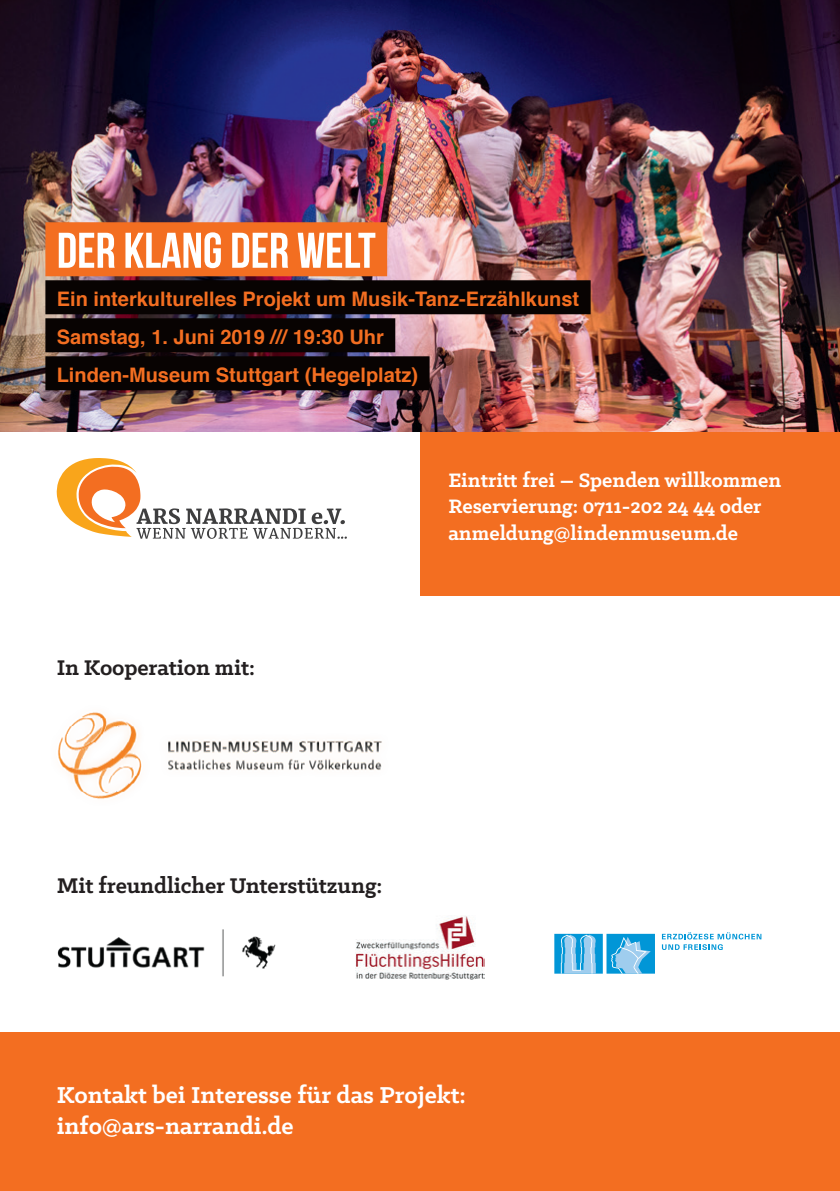
<style>
.page{position:relative;width:840px;height:1191px;background:#fff}
.page>*{position:absolute;margin:0;border:0;box-sizing:border-box;transform-origin:0 0}
.t1{font:700 50px "Bebas Neue";color:#fff}
.t2{font:700 26px/31.2px "Klinic Slab";color:#fff}
.t3{font:700 24px "Klinic Slab";letter-spacing:-.005em;color:#231f20}
.t4{font:700 22px/26.4px "Klinic Slab";color:#fff}
.t5{font:700 20px/38px "Helvetica";color:#f36e21}
</style>
<div class="page">
<img style="left:0;top:0;width:839px;height:432px">
<div style="left:45px;top:222px;width:342px;height:54px;background:#f36e21"></div>
<div style="left:45px;top:280px;width:545px;height:34px;background:#080302"></div>
<div style="left:45px;top:318px;width:350px;height:34px;background:#080302"></div>
<div style="left:45px;top:356px;width:384px;height:34px;background:#080302"></div>
<div style="left:420px;top:432px;width:419px;height:163px;background:#f36e21"></div>
<svg style="left:661px;top:932px;width:100px;height:18px"></svg>
<div style="left:554px;top:933px;width:48px;height:40px;background:#0196d7"></div>
<svg style="left:560px;top:934px;width:35px;height:39px"></svg>
<div style="left:606px;top:933px;width:48px;height:40px;background:#0196d7"></div>
<svg style="left:611px;top:937px;width:39px;height:36px"></svg>
<img style="left:57px;top:929px;width:219px;height:48px">
<img style="left:58px;top:712px;width:324px;height:87px">
<div style="left:0;top:1032px;width:839px;height:159px;background:#f36e21"></div>
<svg style="left:56px;top:458px;width:290px;height:81px"></svg>
<img style="left:355px;top:915px;width:129px;height:64px">
<h1 class="t1" style="left:57px;top:223px;width:320px">DER KLANG DER WELT</h1>
<p class="t5" style="left:57px;top:280px;width:523px">Ein interkulturelles Projekt um Musik-Tanz-Erzählkunst<br>Samstag, 1. Juni 2019 /// 19:30 Uhr<br>Linden-Museum Stuttgart (Hegelplatz)</p>
<p class="t3" style="left:57px;top:651px;width:200px">In Kooperation mit:</p>
<p class="t4" style="left:448px;top:466px;width:334px">Eintritt frei – Spenden willkommen<br>Reservierung: 0711-202 24 44 oder anmeldung@lindenmuseum.de</p>
<p class="t3" style="left:57px;top:870px;width:327px">Mit freundlicher Unterstützung:</p>
<h2 class="t2" style="left:57px;top:1078px;width:410px">Kontakt bei Interesse für das Projekt: info@ars-narrandi.de</h2>
</div>
